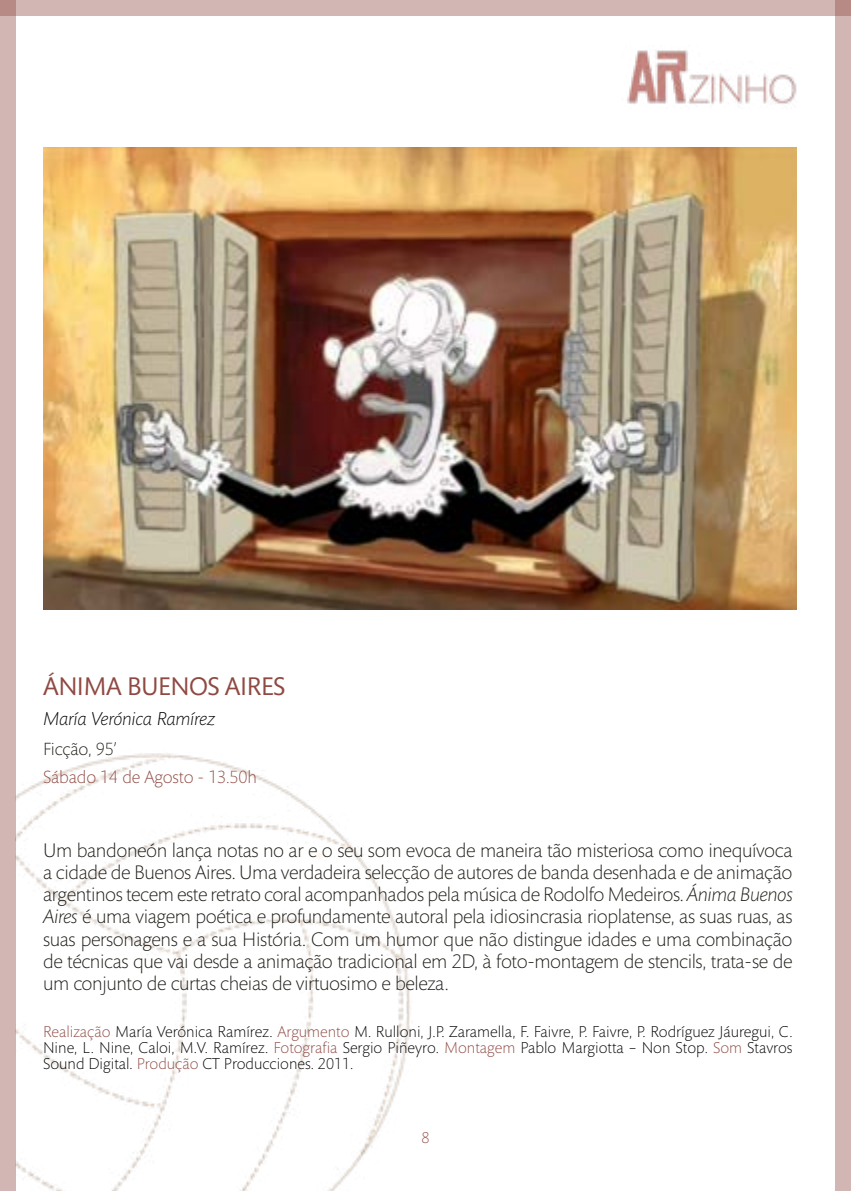
<style>
.page{position:relative;width:851px;height:1191px;background:#fff}
.page>*{position:absolute;margin:0;border:0;box-sizing:border-box;transform-origin:0 0}
.t1{font:26px "Mundo Sans Std";letter-spacing:-.02em;color:#8f4942}
.t2{font:300 20px/22px "Mundo Sans Std";letter-spacing:-.02em;color:#1d1b15;text-align:justify}
.t3{font:italic 300 19px "Mundo Sans Std";letter-spacing:-.01em;color:#000}
.t4{font:300 18px "Mundo Sans Std";letter-spacing:-.01em;color:#8f4942}
.t5{font:300 18px "Mundo Sans Std";letter-spacing:-.01em;color:#1d1b15}
.t6{font:300 16px/16px "Mundo Sans Std";color:#000;text-align:justify}
.t7{font:300 16px "Mundo Sans Std";color:#8f4942}
.s1{font-style:italic}
.s2{color:#8f4942}
</style>
<div class="page">
<img style="left:15px;top:15px;width:820px;height:1176px">
<div style="left:0;top:0;width:850px;height:15px;background:#d2b6b4"></div>
<div style="left:0;top:0;width:15px;height:1191px;background:#d2b6b4"></div>
<div style="left:835px;top:0;width:15px;height:1191px;background:#d2b6b4"></div>
<h1 class="t1" style="left:43px;top:672px;width:244px">ÁNIMA BUENOS AIRES</h1>
<p class="t3" style="left:43px;top:708px;width:173px">María Verónica Ramírez</p>
<p class="t5" style="left:43px;top:739px;width:75px">Ficção, 95’</p>
<p class="t4" style="left:43px;top:767px;width:215px">Sábado 14 de Agosto - 13.50h</p>
<p class="t2" style="left:43px;top:840px;width:751px">Um bandoneón lança notas no ar e o seu som evoca de maneira tão misteriosa como inequívoca a cidade de Buenos Aires. Uma verdadeira selecção de autores de banda desenhada e de animação argentinos tecem este retrato coral acompanhados pela música de Rodolfo Medeiros. <span class="s1">Ánima Buenos Aires</span> é uma viagem poética e profundamente autoral pela idiosincrasia rioplatense, as suas ruas, as suas personagens e a sua História. Com um humor que não distingue idades e uma combinação de técnicas que vai desde a animação tradicional em 2D, à foto-montagem de stencils, trata-se de um conjunto de curtas cheias de virtuosimo e beleza.</p>
<p class="t6" style="left:43px;top:1024px;width:751px"><span class="s2">Realização</span> María Verónica Ramírez. <span class="s2">Argumento</span> M. Rulloni, J.P. Zaramella, F. Faivre, P. Faivre, P. Rodríguez Jáuregui, C.<br>Nine, L. Nine, Caloi, M.V. Ramírez. <span class="s2">Fotografia</span> Sergio Piñeyro. <span class="s2">Montagem</span> Pablo Margiotta – Non Stop. <span class="s2">Som</span> Stavros Sound Digital. <span class="s2">Produção</span> CT Producciones. 2011.</p>
<p class="t7" style="left:421px;top:1129px;width:10px">8</p>
</div>
